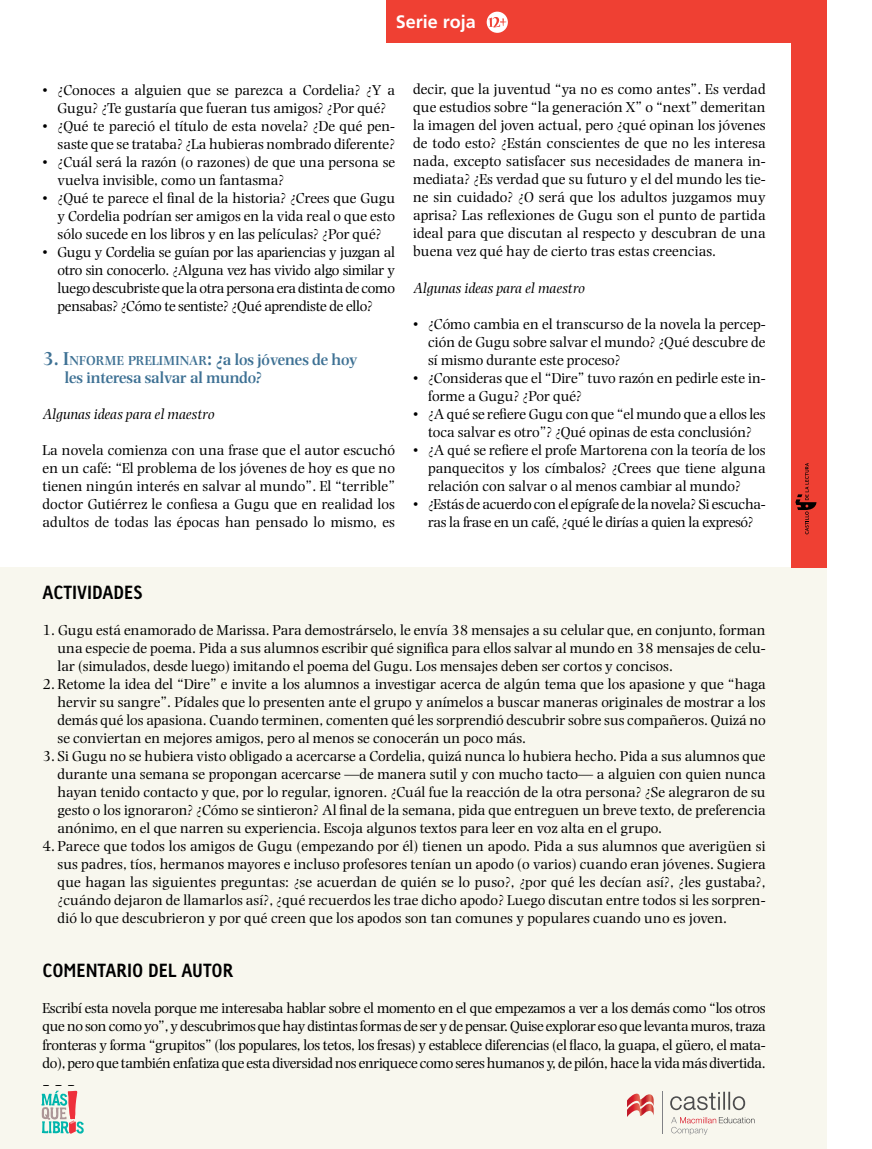
<style>
.page{position:relative;width:872px;height:1149px;background:#fff}
.page>*{position:absolute;margin:0;border:0;box-sizing:border-box;transform-origin:0 0}
.t1{font:700 18px "Linotype Tetria";color:#000}
.t2{font:700 18px "Frutiger CE";color:#fff}
.t3{font:600 16.5px "Photina";color:#3e7194}
.t4{font:15px/18px "Photina";color:#000;text-align:justify}
.t5{font:15px/18px "Photina";letter-spacing:-.02em;color:#000;text-align:center}
.t6{font:italic 15px "Photina";color:#000}
.t7{font:600 13.65px "Photina";color:#3e7194}
.s1{font-size:19.5px}
.s2{font-size:16.5px}
</style>
<div class="page">
<div style="left:0;top:567px;width:826px;height:581px;background:#f8f7ee"></div>
<svg style="left:627px;top:1093px;width:26px;height:24px"></svg>
<hr style="left:662px;top:1090px;width:1px;height:42px;background:#808185">
<svg style="left:670px;top:1091px;width:75px;height:18px"></svg>
<svg style="left:671px;top:1117px;width:83px;height:17px"></svg>
<svg style="left:41px;top:1085px;width:43px;height:48px"></svg>
<div style="left:387px;top:0;width:404px;height:43px;background:#ef4033"></div>
<div style="left:487px;top:12px;width:21px;height:21px;background:#fff;border-radius:50%"></div>
<svg style="left:488px;top:17px;width:18px;height:11px"></svg>
<div style="left:790px;top:0;width:36px;height:567px;background:#ef4033"></div>
<svg style="left:795px;top:463px;width:21px;height:71px"></svg>
<p class="t2" style="left:431px;top:3px;width:81px">Serie roja</p>
<p class="t2" style="left:396px;top:11px;width:82px">Serie roja</p>
<p class="t4" style="left:43px;top:81px;width:354px;text-align:center">• ¿Conoces a alguien que se parezca a Cordelia? ¿Y a<br>Gugu? ¿Te gustaría que fueran tus amigos? ¿Por qué?</p>
<p class="t4" style="left:43px;top:117px;width:354px;text-align:right">• ¿Qué te pareció el título de esta novela? ¿De qué pen&shy;saste que se trataba? ¿La hubieras nombrado diferente?</p>
<p class="t4" style="left:58px;top:153px;width:339px;text-indent:-15px">• ¿Cuál será la razón (o razones) de que una persona se vuelva invisible, como un fantasma?</p>
<p class="t4" style="left:58px;top:189px;width:339px;text-indent:-15px">• ¿Qué te parece el final de la historia? ¿Crees que Gugu y Cordelia podrían ser amigos en la vida real o que esto sólo sucede en los libros y en las películas? ¿Por qué?</p>
<p class="t4" style="left:58px;top:243px;width:339px;text-indent:-15px">• Gugu y Cordelia se guían por las apariencias y juzgan al otro sin conocerlo. ¿Alguna vez has vivido algo similar y luego descubriste que la otra persona era distinta de como pensabas? ¿Cómo te sentiste? ¿Qué aprendiste de ello?</p>
<p class="t7" style="left:43px;top:352px;width:316px"><span class="s1">3.</span> <span class="s1">I</span>NFORME PRELIMINAR<span class="s1">: ¿</span><span class="s2">a los jóvenes de hoy</span></p>
<p class="t3" style="left:65px;top:368px;width:198px">les interesa salvar al mundo?</p>
<p class="t6" style="left:43px;top:405px;width:173px">Algunas ideas para el maestro</p>
<p class="t4" style="left:43px;top:441px;width:354px">La novela comienza con una frase que el autor escuchó en un café: “El problema de los jóvenes de hoy es que no tienen ningún interés en salvar al mundo”. El “terrible” doctor Gutiérrez le confiesa a Gugu que en realidad los adultos de todas las épocas han pensado lo mismo, es</p>
<p class="t4" style="left:413px;top:80px;width:354px">decir, que la juventud “ya no es como antes”. Es verdad que estudios sobre “la generación X” o “next” demeritan la imagen del joven actual, pero ¿qué opinan los jóvenes de todo esto? ¿Están conscientes de que no les interesa nada, excepto satisfacer sus necesidades de manera in&shy;mediata? ¿Es verdad que su futuro y el del mundo les tie&shy;ne sin cuidado? ¿O será que los adultos juzgamos muy aprisa? Las reflexiones de Gugu son el punto de partida ideal para que discutan al respecto y descubran de una buena vez qué hay de cierto tras estas creencias.</p>
<p class="t6" style="left:413px;top:279px;width:173px">Algunas ideas para el maestro</p>
<p class="t4" style="left:428px;top:315px;width:339px;text-indent:-15px">• ¿Cómo cambia en el transcurso de la novela la percep&shy;ción de Gugu sobre salvar el mundo? ¿Qué descubre de sí mismo durante este proceso?</p>
<p class="t4" style="left:428px;top:369px;width:339px;text-indent:-15px">• ¿Consideras que el “Dire” tuvo razón en pedirle este in&shy;forme a Gugu? ¿Por qué?</p>
<p class="t4" style="left:413px;top:405px;width:354px;text-align:center">• ¿A qué se refiere Gugu con que “el mundo que a ellos les toca salvar es otro”? ¿Qué opinas de esta conclusión?</p>
<p class="t4" style="left:428px;top:441px;width:339px;text-indent:-15px">• ¿A qué se refiere el profe Martorena con la teoría de los panquecitos y los címbalos? ¿Crees que tiene alguna relación con salvar o al menos cambiar al mundo?</p>
<p class="t5" style="left:413px;top:495px;width:354px">• ¿Estás de acuerdo con el epígrafe de la novela? Si escucha&shy;ras la frase en un café, ¿qué le dirías a quien la expresó?</p>
<p class="t1" style="left:43px;top:581px;width:102px">ACTIVIDADES</p>
<p class="t4" style="left:58px;top:621px;width:709px;text-indent:-15px">1. Gugu está enamorado de Marissa. Para demostrárselo, le envía 38 mensajes a su celular que, en conjunto, forman una especie de poema. Pida a sus alumnos escribir qué significa para ellos salvar al mundo en 38 mensajes de celu&shy;lar (simulados, desde luego) imitando el poema del Gugu. Los mensajes deben ser cortos y concisos.</p>
<p class="t4" style="left:58px;top:675px;width:709px;text-indent:-15px">2. Retome la idea del “Dire” e invite a los alumnos a investigar acerca de algún tema que los apasione y que “haga hervir su sangre”. Pídales que lo presenten ante el grupo y anímelos a buscar maneras originales de mostrar a los demás qué los apasiona. Cuando terminen, comenten qué les sorprendió descubrir sobre sus compañeros. Quizá no se conviertan en mejores amigos, pero al menos se conocerán un poco más.</p>
<p class="t4" style="left:58px;top:747px;width:709px;text-indent:-15px">3. Si Gugu no se hubiera visto obligado a acercarse a Cordelia, quizá nunca lo hubiera hecho. Pida a sus alumnos que durante una semana se propongan acercarse —de manera sutil y con mucho tacto— a alguien con quien nunca hayan tenido contacto y que, por lo regular, ignoren. ¿Cuál fue la reacción de la otra persona? ¿Se alegraron de su gesto o los ignoraron? ¿Cómo se sintieron? Al final de la semana, pida que entreguen un breve texto, de preferencia anónimo, en el que narren su experiencia. Escoja algunos textos para leer en voz alta en el grupo.</p>
<p class="t4" style="left:58px;top:837px;width:709px;text-indent:-15px">4. Parece que todos los amigos de Gugu (empezando por él) tienen un apodo. Pida a sus alumnos que averigüen si sus padres, tíos, hermanos mayores e incluso profesores tenían un apodo (o varios) cuando eran jóvenes. Sugiera que hagan las siguientes preguntas: ¿se acuerdan de quién se lo puso?, ¿por qué les decían así?, ¿les gustaba?, ¿cuándo dejaron de llamarlos así?, ¿qué recuerdos les trae dicho apodo? Luego discutan entre todos si les sorpren&shy;dió lo que descubrieron y por qué creen que los apodos son tan comunes y populares cuando uno es joven.</p>
<p class="t1" style="left:43px;top:959px;width:192px">COMENTARIO DEL AUTOR</p>
<p class="t4" style="left:43px;top:999px;width:724px">Escribí esta novela porque me interesaba hablar sobre el momento en el que empezamos a ver a los demás como “los otros que no son como yo”, y descubrimos que hay distintas formas de ser y de pensar. Quise explorar eso que levanta muros, traza fronteras y forma “grupitos” (los populares, los tetos, los fresas) y establece diferencias (el flaco, la guapa, el güero, el mata&shy;do), pero que también enfatiza que esta diversidad nos enriquece como seres humanos y, de pilón, hace la vida más divertida.</p>
</div>
